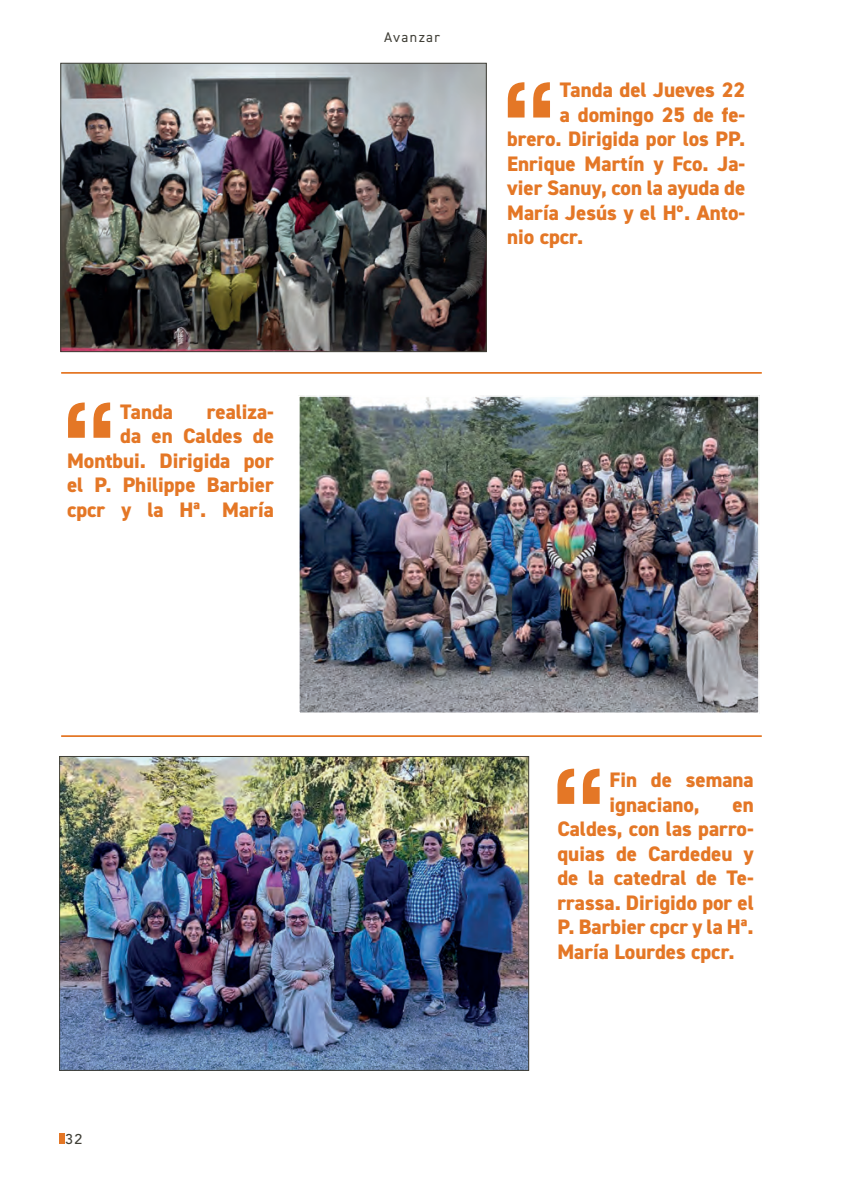
<style>
.page{position:relative;width:844px;height:1186px;background:#fff}
.page>*{position:absolute;margin:0;border:0;box-sizing:border-box;transform-origin:0 0}
.t1{font:800 21px/24.5px "DIN2014";color:#e47726;text-align:right}
.t2{font:14px "DIN2014";letter-spacing:.1em;color:#403f37}
.t3{font:500 14px "Avenir LT Std";color:#403f37}
</style>
<div class="page">
<div style="left:60px;top:1133px;width:5px;height:10px;background:#e47726"></div>
<img style="left:301px;top:398px;width:455px;height:313px">
<div style="left:298px;top:395px;width:461px;height:319px;border:2px solid #fff"></div>
<img style="left:63px;top:65px;width:421px;height:285px">
<div style="left:61px;top:63px;width:425px;height:289px;border:1px solid #403f37"></div>
<svg style="left:507px;top:82px;width:43px;height:35px"></svg>
<hr style="left:61px;top:372px;width:700px;height:2px;background:#e47726">
<img style="left:61px;top:758px;width:465px;height:310px">
<div style="left:59px;top:756px;width:469px;height:314px;border:1px solid #403f37"></div>
<hr style="left:61px;top:735px;width:700px;height:2px;background:#e47726">
<svg style="left:68px;top:402px;width:42px;height:36px"></svg>
<svg style="left:557px;top:768px;width:42px;height:36px"></svg>
<p class="t1" style="left:67px;top:399px;width:208px">realiza-<br>da en Caldes de<br>Montbui. Dirigida por el P. Philippe Barbier cpcr y la Hª. María</p>
<p class="t1" style="left:120px;top:399px;width:54px">Tanda</p>
<p class="t3" style="left:65px;top:1130px;width:18px">32</p>
<p class="t2" style="left:384px;top:28px;width:58px">Avanzar</p>
<p class="t1" style="left:559px;top:78px;width:187px">Tanda del Jueves 22</p>
<p class="t1" style="left:559px;top:102px;width:187px">a domingo 25 de fe-</p>
<p class="t1" style="left:507px;top:127px;width:239px">brero. Dirigida por los PP.</p>
<p class="t1" style="left:507px;top:151px;width:239px">Enrique Martín y Fco. Ja-</p>
<p class="t1" style="left:507px;top:176px;width:239px">vier Sanuy, con la ayuda de</p>
<p class="t1" style="left:507px;top:200px;width:239px">María Jesús y el Hº. Anto-</p>
<p class="t1" style="left:507px;top:225px;width:77px">nio cpcr.</p>
<p class="t1" style="left:609px;top:768px;width:146px;text-align:left">Fin de semana ignaciano,</p>
<p class="t1" style="left:557px;top:792px;width:198px;text-align:justify;text-indent:175px">en Caldes, con las parro&shy;quias de Cardedeu y de la catedral de Te&shy;rrassa. Dirigido por el P. Barbier cpcr y la Hª.<br>María Lourdes cpcr.</p>
</div>
